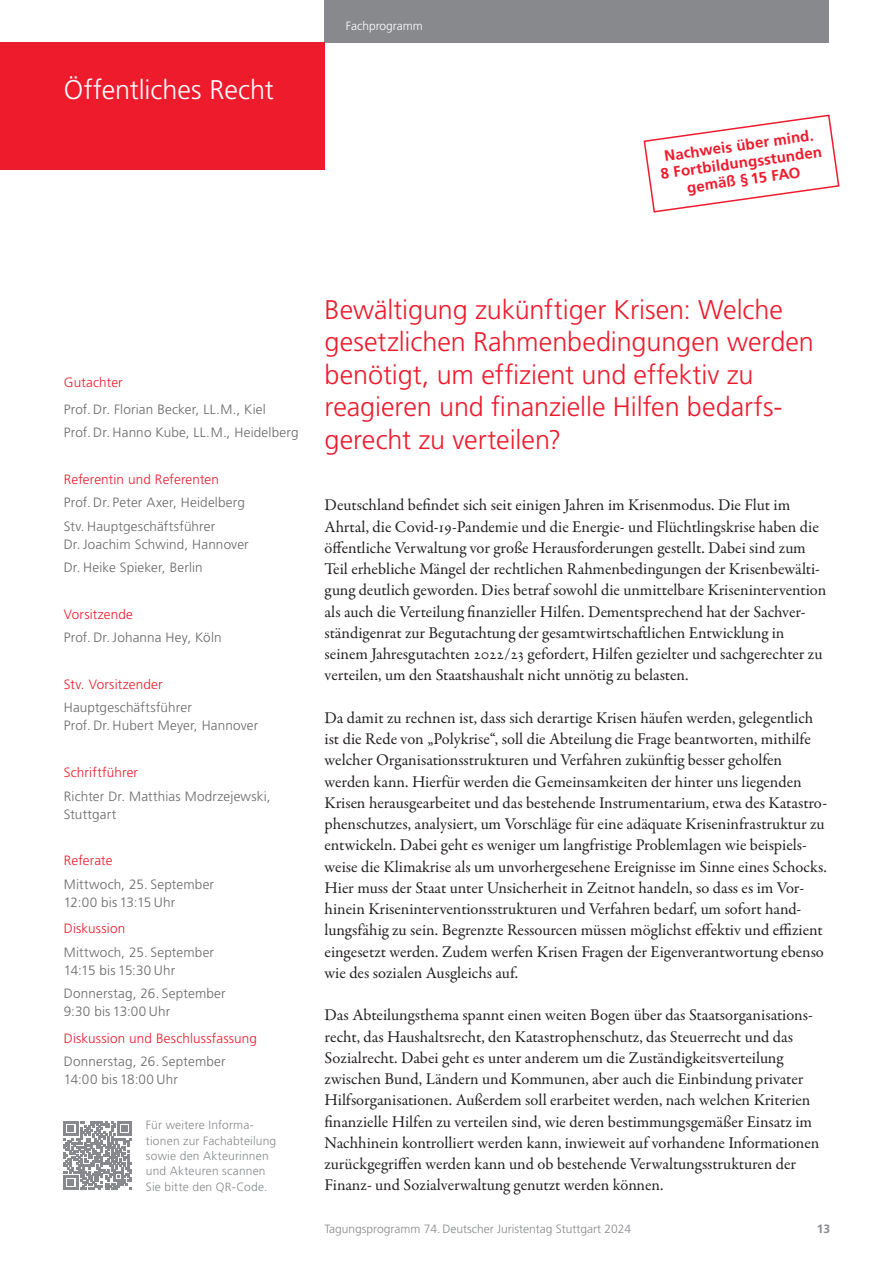
<style>
.page{position:relative;width:893px;height:1263px;background:#fff}
.page>*{position:absolute;margin:0;border:0;box-sizing:border-box;transform-origin:0 0}
.t1{font:300 27px/32.4px "Frutiger LT Std";color:#ee1b2d}
.t2{font:300 27px "Frutiger LT Std";color:#fff}
.t3{font:16.5px/21.3px "Garamond Premr Pro";color:#231f20}
.t4{font:700 15px/17.2px "Frutiger LT Std";color:#ee1b2d;text-align:center}
.t5{font:300 13.5px/18.1px "Frutiger LT Std";letter-spacing:.015em;color:#69696c}
.t6{font:300 13.5px "Frutiger LT Std";letter-spacing:.01em;color:#ee1b2d}
.t7{font:300 12px/15.5px "Frutiger LT Std";letter-spacing:.01em;color:#87898c}
.t8{font:300 12px "Frutiger LT Std";color:#fff}
.t9{font:700 12px "Frutiger LT Std";color:#87898c}
</style>
<div class="page">
<div style="left:325px;top:0;width:504px;height:43px;background:#87898c"></div>
<div style="left:0;top:43px;width:325px;height:127px;background:#ee1b2d"></div>
<svg style="left:643px;top:114px;width:197px;height:99px"></svg>
<svg style="left:64px;top:1121px;width:68px;height:69px"></svg>
<h1 class="t2" style="left:64px;top:74px;width:211px">Öffentliches Recht</h1>
<p class="t8" style="left:346px;top:20px;width:79px">Fachprogramm</p>
<p class="t4" style="left:657px;top:148px;width:164px;rotate:-8deg">Nachweis über mind.<br>8 Fortbildungsstunden gemäß § 15 FAO</p>
<p class="t6" style="left:64px;top:375px;width:60px">Gutachter</p>
<p class="t5" style="left:64px;top:397px;width:236px;line-height:23.4px">Prof. Dr. Florian Becker, LL.M., Kiel<br>Prof. Dr. Hanno Kube, LL.M., Heidelberg</p>
<p class="t6" style="left:64px;top:471px;width:157px">Referentin und Referenten</p>
<p class="t5" style="left:64px;top:491px;width:183px;line-height:23.4px">Prof. Dr. Peter Axer, Heidelberg<br>Stv. Hauptgeschäftsführer</p>
<p class="t5" style="left:64px;top:532px;width:187px;line-height:23.4px">Dr. Joachim Schwind, Hannover<br>Dr. Heike Spieker, Berlin</p>
<p class="t6" style="left:64px;top:606px;width:71px">Vorsitzende</p>
<p class="t5" style="left:64px;top:629px;width:159px">Prof. Dr. Johanna Hey, Köln</p>
<p class="t6" style="left:64px;top:677px;width:100px">Stv. Vorsitzender</p>
<p class="t5" style="left:64px;top:699px;width:196px">Hauptgeschäftsführer<br>Prof. Dr. Hubert Meyer, Hannover</p>
<p class="t6" style="left:64px;top:765px;width:76px">Schriftführer</p>
<p class="t5" style="left:64px;top:787px;width:208px">Richter Dr. Matthias Modrzejewski,<br>Stuttgart</p>
<p class="t6" style="left:64px;top:853px;width:50px">Referate</p>
<p class="t5" style="left:64px;top:875px;width:152px">Mittwoch, 25. September<br>12:00 bis 13:15 Uhr</p>
<p class="t6" style="left:64px;top:921px;width:63px">Diskussion</p>
<p class="t5" style="left:64px;top:943px;width:152px">Mittwoch, 25. September<br>14:15 bis 15:30 Uhr</p>
<p class="t5" style="left:64px;top:985px;width:163px">Donnerstag, 26. September<br>9:30 bis 13:00 Uhr</p>
<p class="t6" style="left:64px;top:1031px;width:195px">Diskussion und Beschlussfassung</p>
<p class="t5" style="left:64px;top:1053px;width:163px">Donnerstag, 26. September<br>14:00 bis 18:00 Uhr</p>
<p class="t7" style="left:146px;top:1117px;width:132px">Für weitere Informa&shy;tionen zur Fachabteilung sowie den Akteurinnen und Akteuren scannen<br>Sie bitte den QR-Code.</p>
<h1 class="t1" style="left:325px;top:294px;width:491px">Bewältigung zukünftiger Krisen: Welche gesetzlichen Rahmenbedingungen werden benötigt, um effizient und effektiv zu reagieren und finanzielle Hilfen bedarfs&shy;gerecht zu verteilen?</h1>
<p class="t3" style="left:325px;top:495px;width:503px">Deutschland befindet sich seit einigen Jahren im Krisenmodus. Die Flut im Ahrtal, die Covid-19-Pandemie und die Energie- und Flüchtlingskrise haben die öffentliche Verwaltung vor große Herausforderungen gestellt. Dabei sind zum Teil erhebliche Mängel der rechtlichen Rahmenbedingungen der Krisenbewälti&shy;gung deutlich geworden. Dies betraf sowohl die unmittelbare Krisenintervention als auch die Verteilung finanzieller Hilfen. Dementsprechend hat der Sachver&shy;ständigenrat zur Begutachtung der gesamtwirtschaftlichen Entwicklung in seinem Jahresgutachten 2022/23 gefordert, Hilfen gezielter und sachgerechter zu verteilen, um den Staatshaushalt nicht unnötig zu belasten.</p>
<p class="t3" style="left:325px;top:707px;width:504px">Da damit zu rechnen ist, dass sich derartige Krisen häufen werden, gelegentlich ist die Rede von „Polykrise“, soll die Abteilung die Frage beantworten, mithilfe welcher Organisationsstrukturen und Verfahren zukünftig besser geholfen werden kann. Hierfür werden die Gemeinsamkeiten der hinter uns liegenden Krisen herausgearbeitet und das bestehende Instrumentarium, etwa des Katastro&shy;phenschutzes, analysiert, um Vorschläge für eine adäquate Kriseninfrastruktur zu entwickeln. Dabei geht es weniger um langfristige Problemlagen wie beispiels&shy;weise die Klimakrise als um unvorhergesehene Ereignisse im Sinne eines Schocks.<br>Hier muss der Staat unter Unsicherheit in Zeitnot handeln, so dass es im Vor&shy;hinein Kriseninterventionsstrukturen und Verfahren bedarf, um sofort hand&shy;lungsfähig zu sein. Begrenzte Ressourcen müssen möglichst effektiv und effizient eingesetzt werden. Zudem werfen Krisen Fragen der Eigenverantwortung ebenso wie des sozialen Ausgleichs auf.</p>
<p class="t3" style="left:325px;top:1005px;width:496px">Das Abteilungsthema spannt einen weiten Bogen über das Staatsorganisations&shy;recht, das Haushaltsrecht, den Katastrophenschutz, das Steuerrecht und das Sozialrecht. Dabei geht es unter anderem um die Zuständigkeitsverteilung zwischen Bund, Ländern und Kommunen, aber auch die Einbindung privater Hilfsorganisationen. Außerdem soll erarbeitet werden, nach welchen Kriterien finanzielle Hilfen zu verteilen sind, wie deren bestimmungsgemäßer Einsatz im Nachhinein kontrolliert werden kann, inwieweit auf vorhandene Informationen zurückgegriffen werden kann und ob bestehende Verwaltungsstrukturen der Finanz- und Sozialverwaltung genutzt werden können.</p>
<p class="t7" style="left:325px;top:1221px;width:308px">Tagungsprogramm 74. Deutscher Juristentag Stuttgart 2024</p>
<p class="t9" style="left:817px;top:1222px;width:15px">13</p>
</div>
